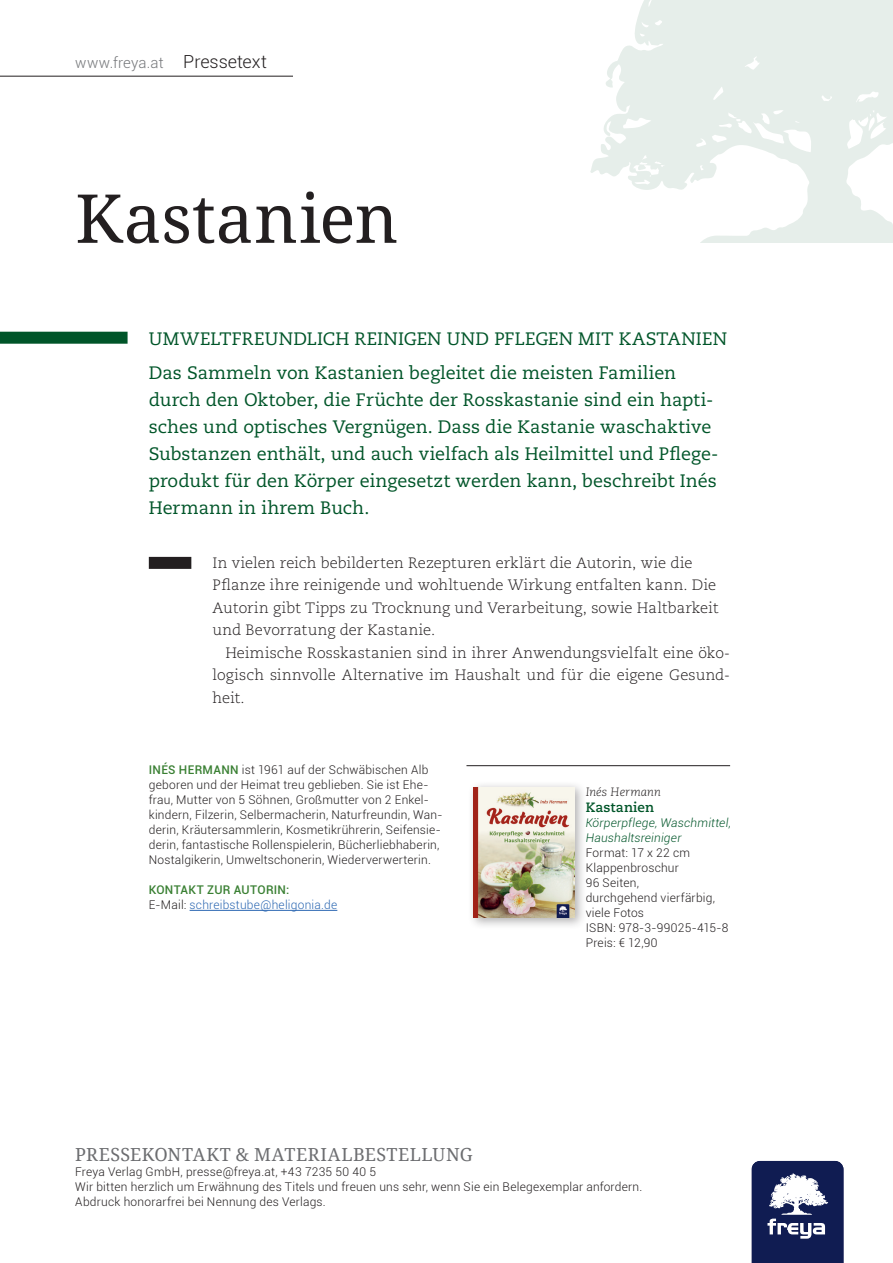
<style>
.page{position:relative;width:893px;height:1263px;background:#fff}
.page>*{position:absolute;margin:0;border:0;box-sizing:border-box;transform-origin:0 0}
.t1{font:67.5px "Noto Serif";color:#231f20}
.t2{font:18px/27px "Caecilia";letter-spacing:.005em;color:#005529}
.t3{font:18px "Noto Serif";letter-spacing:.025em;color:#6c6d70}
.t4{font:300 15px/22.5px "Caecilia";letter-spacing:.005em;color:#231f20}
.t5{font:300 15px "Roboto";letter-spacing:.01em;color:#76787b}
.t6{font:700 13.5px "Caecilia";letter-spacing:.005em;color:#005529}
.t7{font:300 12px/15px "Roboto";letter-spacing:.02em;color:#231f20}
.t8{font:300 12px/15px "Roboto";letter-spacing:.02em;color:#2b67b2}
.t9{font:italic 300 12px/15px "Roboto";letter-spacing:.015em;color:#005529}
.t10{font:italic 300 12px "Caecilia";letter-spacing:-.005em;color:#231f20}
.s1{font-size:18px;color:#231f20}
.s2{font-weight:500;color:#3a8033}
.s3{color:#231f20}
</style>
<div class="page">
<hr style="left:0;top:76px;width:293px;height:1px;background:#231f20">
<svg style="left:752px;top:1161px;width:91px;height:102px"></svg>
<svg style="left:590px;top:0;width:303px;height:243px;fill:#e6eeea"></svg>
<div style="left:0;top:332px;width:128px;height:12px;background:#005529"></div>
<div style="left:149px;top:557px;width:42px;height:12px;background:#231f20"></div>
<hr style="left:190px;top:910px;width:147px;height:1px;background:#2b67b2">
<hr style="left:466px;top:765px;width:264px;height:1px;background:#231f20">
<div style="left:468px;top:781px;width:118px;height:149px;background:#231f20;opacity:.35"></div>
<img style="left:474px;top:787px;width:100px;height:131px">
<p class="t5" style="left:75px;top:52px;width:193px">www.freya.at <span class="s1">Pressetext</span></p>
<h1 class="t1" style="left:75px;top:172px;width:324px">Kastanien</h1>
<h2 class="t2" style="left:149px;top:322px;width:580px;line-height:34.5px">UMWELTFREUNDLICH REINIGEN UND PFLEGEN MIT KASTANIEN<br>Das Sammeln von Kastanien begleitet die meisten Familien</h2>
<p class="t2" style="left:149px;top:387px;width:571px">durch den Oktober, die Früchte der Rosskastanie sind ein hapti&shy;sches und optisches Vergnügen. Dass die Kastanie waschaktive Substanzen enthält, und auch vielfach als Heilmittel und Pflege&shy;produkt für den Körper eingesetzt werden kann, beschreibt Inés Hermann in ihrem Buch.</p>
<p class="t4" style="left:213px;top:552px;width:507px">In vielen reich bebilderten Rezepturen erklärt die Autorin, wie die Pflanze ihre reinigende und wohltuende Wirkung entfalten kann. Die Autorin gibt Tipps zu Trocknung und Verarbeitung, sowie Haltbarkeit und Bevorratung der Kastanie.</p>
<p class="t4" style="left:213px;top:642px;width:519px;text-align:justify;text-indent:13px">Heimische Rosskastanien sind in ihrer Anwendungsvielfalt eine öko&shy;logisch sinnvolle Alternative im Haushalt und für die eigene Gesund&shy;heit.</p>
<p class="t7" style="left:149px;top:762px;width:295px"><span class="s2">INÉS HERMANN</span> ist 1961 auf der Schwäbischen Alb geboren und der Heimat treu geblieben. Sie ist Ehe&shy;frau, Mutter von 5 Söhnen, Großmutter von 2 Enkel&shy;kindern, Filzerin, Selbermacherin, Naturfreundin, Wan&shy;derin, Kräutersammlerin, Kosmetikrührerin, Seifensie&shy;derin, fantastische Rollenspielerin, Bücherliebhaberin, Nostalgikerin, Umweltschonerin, Wiederverwerterin.</p>
<p class="t8" style="left:149px;top:882px;width:190px"><span class="s2">KONTAKT ZUR AUTORIN:<br></span><span class="s3">E-Mail:</span> schreibstube@heligonia.de</p>
<p class="t10" style="left:586px;top:785px;width:77px">Inés Hermann</p>
<p class="t6" style="left:586px;top:800px;width:70px">Kastanien</p>
<p class="t9" style="left:586px;top:815px;width:147px">Körperpflege, Waschmittel,<br>Haushaltsreiniger</p>
<p class="t7" style="left:586px;top:845px;width:144px">Format: 17 x 22 cm<br>Klappenbroschur<br>96 Seiten,<br>durchgehend vierfärbig, viele Fotos<br>ISBN: 978-3-99025-415-8<br>Preis: € 12,90</p>
<h2 class="t3" style="left:75px;top:1142px;width:399px">PRESSEKONTAKT &amp; MATERIALBESTELLUNG</h2>
<p class="t7" style="left:75px;top:1164px;width:569px">Freya Verlag GmbH, presse@freya.at, +43 7235 50 40 5<br>Wir bitten herzlich um Erwähnung des Titels und freuen uns sehr, wenn Sie ein Belegexemplar anfordern.<br>Abdruck honorarfrei bei Nennung des Verlags.</p>
</div>
